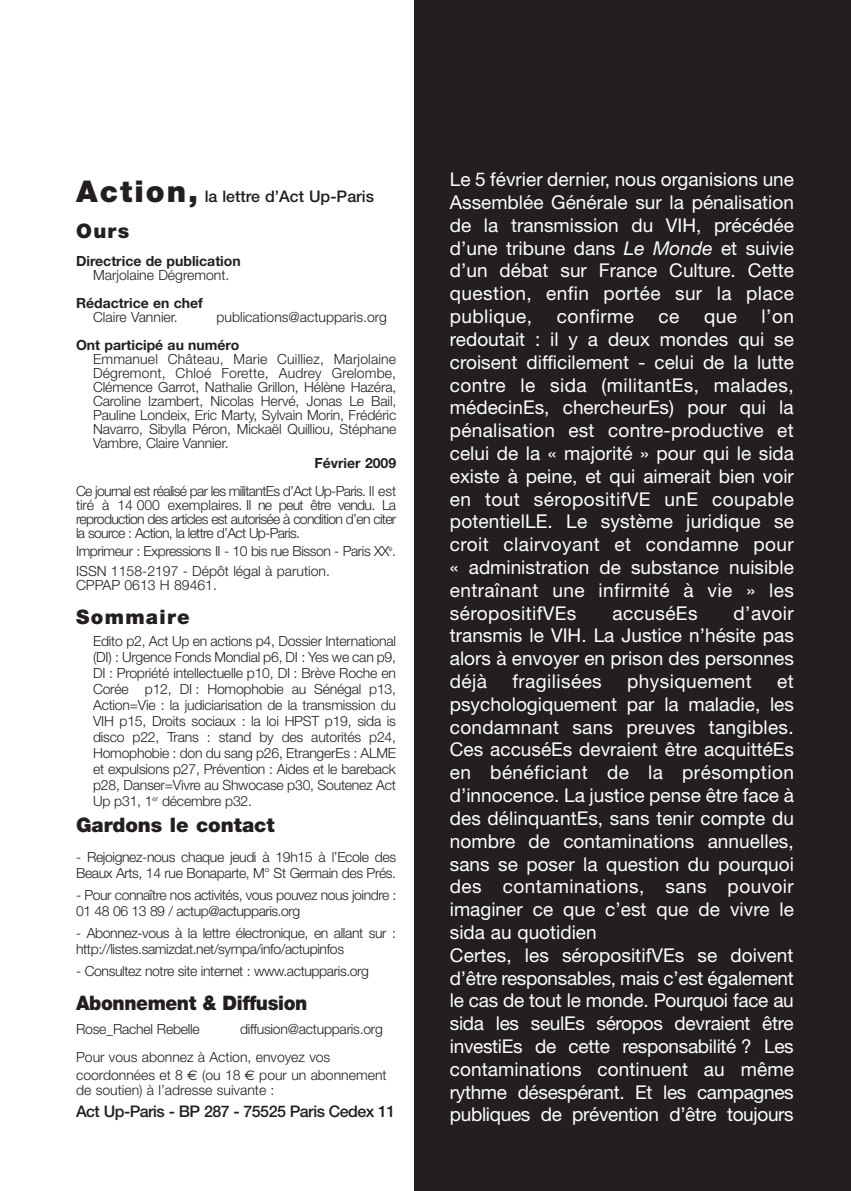
<style>
.page{position:relative;width:851px;height:1191px;background:#fff}
.page>*{position:absolute;margin:0;border:0;box-sizing:border-box;transform-origin:0 0}
.t1{font:900 20px "Helvetica Neue";color:#231f20}
.t2{font:900 20px "Helvetica Neue";letter-spacing:-.02em;color:#231f20;scale:.94 1}
.t3{font:900 20px "Helvetica Neue";letter-spacing:.065em;color:#231f20}
.t4{font:19px/22.8px "Helvetica Neue";color:#fff;text-align:justify}
.t5{font:19px "Helvetica Neue";letter-spacing:.02em;color:#fff}
.t6{font:500 16px "Helvetica Neue";letter-spacing:-.035em;color:#231f20}
.t7{font:500 16px "Helvetica Neue";color:#231f20}
.t8{font:300 14px/16px "Helvetica Neue";letter-spacing:-.03em;color:#231f20}
.t9{font:300 14px/28px "Helvetica Neue";color:#231f20}
.t10{font:700 14px "Helvetica Neue";color:#231f20}
.s1{font-weight:900;font-size:30px}
.s2{font-family:"Euro Sans";font-weight:400}
.s3{font-style:italic}
</style>
<div class="page">
<div style="left:414px;top:0;width:436px;height:1191px;background:#231f20"></div>
<p class="t7" style="left:76px;top:191px;width:299px"><span class="s1">Action,</span> la lettre d’Act Up-Paris</p>
<h1 class="t1" style="left:76px;top:224px;width:55px">Ours</h1>
<p class="t10" style="left:76px;top:256px;width:166px">Directrice de publication</p>
<p class="t9" style="left:93px;top:262px;width:138px">Marjolaine Dégremont.</p>
<p class="t10" style="left:76px;top:298px;width:128px">Rédactrice en chef</p>
<p class="t9" style="left:93px;top:304px;width:86px">Claire Vannier.</p>
<p class="t9" style="left:216px;top:304px;width:172px">publications@actupparis.org</p>
<p class="t10" style="left:76px;top:340px;width:165px">Ont participé au numéro</p>
<p class="t8" style="left:93px;top:353px;width:305px;line-height:14px;text-align:justify">Emmanuel Château, Marie Cuilliez, Marjolaine Dégremont, Chloé Forette, Audrey Grelombe, Clémence Garrot, Nathalie Grillon, Hélène Hazéra, Caroline Izambert, Nicolas Hervé, Jonas Le Bail, Pauline Londeix, Eric Marty, Sylvain Morin, Frédéric Navarro, Sibylla Péron, Mickaël Quilliou, Stéphane Vambre, Claire Vannier.</p>
<p class="t10" style="left:314px;top:458px;width:83px">Février 2009</p>
<p class="t8" style="left:76px;top:485px;width:322px;line-height:14px;text-align:justify">Ce journal est réalisé par les militantEs d’Act Up-Paris. Il est tiré à 14 000 exemplaires. Il ne peut être vendu. La reproduction des articles est autorisée à condition d’en citer la source : Action, la lettre d’Act Up-Paris.</p>
<p class="t8" style="left:76px;top:542px;width:321px;line-height:20px">Imprimeur : Expressions II - 10 bis rue Bisson - Paris XX<sup>e</sup>.<br>ISSN 1158-2197 - Dépôt légal à parution.</p>
<p class="t9" style="left:76px;top:572px;width:142px">CPPAP 0613 H 89461.</p>
<h1 class="t3" style="left:76px;top:610px;width:115px">Sommaire</h1>
<p class="t8" style="left:93px;top:634px;width:304px;text-align:justify">Edito p2, Act Up en actions p4, Dossier International (DI) : Urgence Fonds Mondial p6, DI : Yes we can p9, DI : Propriété intellectuelle p10, DI : Brève Roche en Corée p12, DI : Homophobie au Sénégal p13, Action=Vie : la judiciarisation de la transmission du VIH p15, Droits sociaux : la loi HPST p19, sida is disco p22, Trans : stand by des autorités p24, Homophobie : don du sang p26, EtrangerEs : ALME et expulsions p27, Prévention : Aides et le bareback p28, Danser=Vivre au Shwocase p30, Soutenez Act Up p31, 1<sup>er</sup> décembre p32.</p>
<h1 class="t1" style="left:76px;top:818px;width:200px">Gardons le contact</h1>
<p class="t8" style="left:76px;top:850px;width:321px">- Rejoignez-nous chaque jeudi à 19h15 à l’Ecole des<br>Beaux Arts, 14 rue Bonaparte, M° St Germain des Prés.</p>
<p class="t8" style="left:76px;top:888px;width:322px">- Pour connaître nos activités, vous pouvez nous joindre :<br>01 48 06 13 89 / actup@actupparis.org</p>
<p class="t8" style="left:76px;top:926px;width:321px">- Abonnez-vous à la lettre électronique, en allant sur : http://listes.samizdat.net/sympa/info/actupinfos</p>
<p class="t8" style="left:76px;top:964px;width:294px">- Consultez notre site internet : www.actupparis.org</p>
<h1 class="t2" style="left:76px;top:995px;width:247px">Abonnement &amp; Diffusion</h1>
<p class="t8" style="left:76px;top:1022px;width:125px">Rose_Rachel Rebelle</p>
<p class="t9" style="left:76px;top:1016px;width:308px;text-indent:164px">diffusion@actupparis.org<br>Pour vous abonnez à Action, envoyez vos</p>
<p class="t9" style="left:76px;top:1068px;width:312px;line-height:15.6px">coordonnées et 8 <span class="s2">€</span> (ou 18 <span class="s2">€</span> pour un abonnement de soutien) à l’adresse suivante :</p>
<p class="t6" style="left:76px;top:1105px;width:321px">Act Up-Paris - BP 287 - 75525 Paris Cedex 11</p>
<p class="t4" style="left:450px;top:170px;width:345px">Le 5 février dernier, nous organisions une Assemblée Générale sur la pénalisation de la transmission du VIH, précédée d’une tribune dans <span class="s3">Le Monde</span> et suivie d’un débat sur France Culture. Cette question, enfin portée sur la place publique,</p>
<h2 class="t5" style="left:556px;top:309px;width:79px">confirme</h2>
<h2 class="t4" style="left:658px;top:307px;width:22px">ce</h2>
<h2 class="t4" style="left:704px;top:307px;width:34px">que</h2>
<p class="t4" style="left:450px;top:307px;width:345px;text-indent:312px">l’on redoutait : il y a deux mondes qui se croisent difficilement - celui de la lutte contre le sida (militantEs, malades, médecinEs, chercheurEs) pour qui la pénalisation est contre-productive et celui de la « majorité » pour qui le sida existe à peine, et qui aimerait bien voir en tout séropositifVE unE coupable potentielLE. Le système juridique se croit clairvoyant et condamne pour « administration de substance nuisible entraînant une infirmité à vie » les séropositifVEs</p>
<h2 class="t5" style="left:612px;top:606px;width:86px">accuséEs</h2>
<h2 class="t4" style="left:450px;top:603px;width:345px;text-indent:284px">d’avoir transmis le VIH. La Justice n’hésite pas alors à envoyer en prison des personnes déjà</h2>
<h2 class="t5" style="left:512px;top:674px;width:91px">fragilisées</h2>
<h2 class="t5" style="left:627px;top:674px;width:126px">physiquement</h2>
<p class="t4" style="left:450px;top:671px;width:345px;text-align:left;text-indent:327px">et psychologiquement par la maladie, les condamnant sans preuves tangibles.<br>Ces accuséEs devraient être acquittéEs en bénéficiant de la présomption d’innocence. La justice pense être face à des délinquantEs, sans tenir compte du nombre de contaminations annuelles, sans se poser la question du pourquoi des contaminations, sans pouvoir imaginer ce que c’est que de vivre le sida au quotidien<br>Certes, les séropositifVEs se doivent d’être responsables, mais c’est également le cas de tout le monde. Pourquoi face au sida les seulEs séropos devraient être investiEs de cette responsabilité ? Les contaminations continuent au même rythme désespérant. Et les campagnes publiques de prévention d’être toujours</p>
</div>
